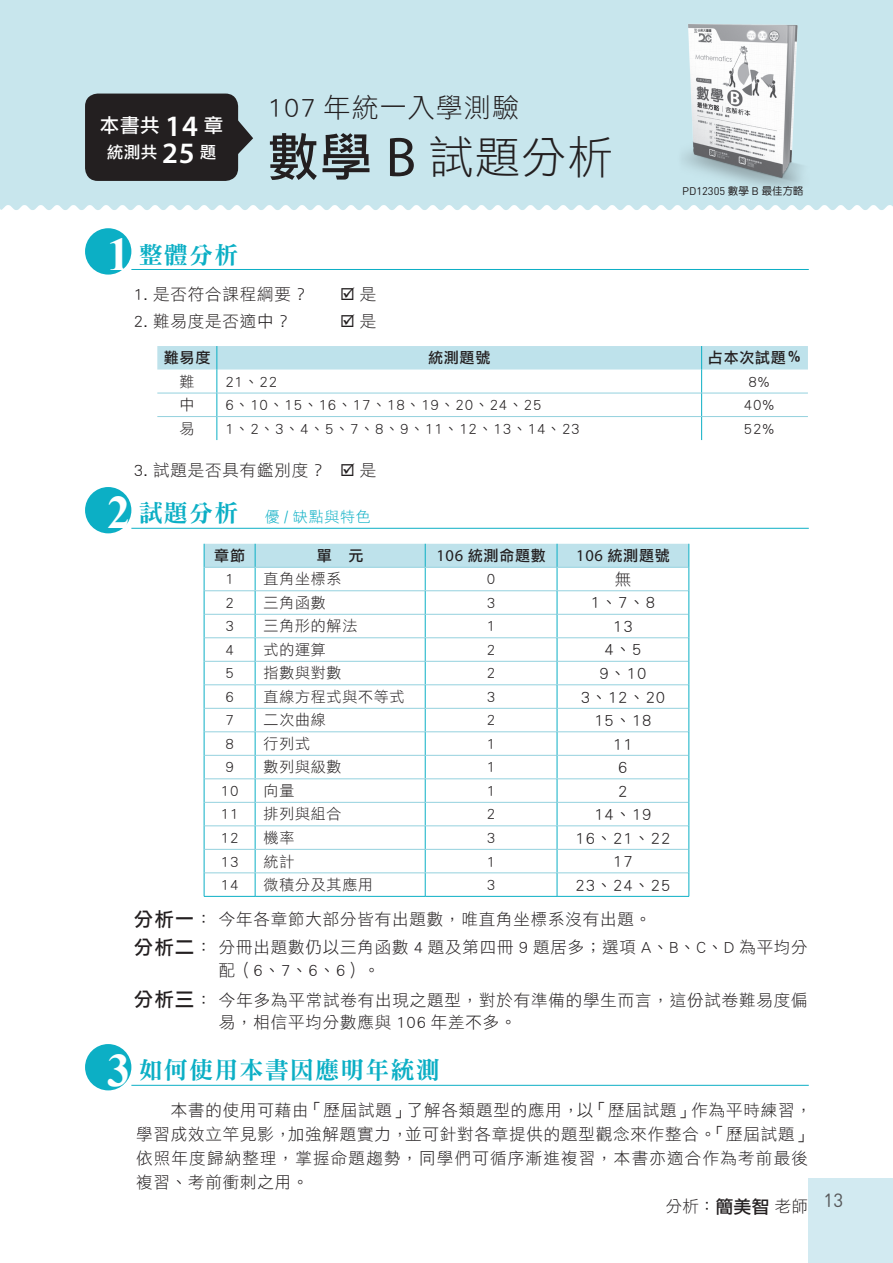
<style>
.page{position:relative;width:893px;height:1263px;background:#fff}
.page>*{position:absolute;margin:0;border:0;box-sizing:border-box;transform-origin:0 0}
.t1{font:45px "DF Li Hei Std W3";color:#231f20}
.t2{font:27px "DF Li Hei Std W3";letter-spacing:.04em;color:#231f20}
.t3{font:24px "DFN Ming XB HKP BF";letter-spacing:.05em;color:#0cafc5}
.t4{font:19.5px "DF Li Hei Md WIN BF";color:#fff}
.t5{font:18.9px "Din Round";color:#57585a}
.t6{font:16.5px/22.5px "DF Li Hei Std W3";letter-spacing:.05em;color:#231f20}
.t7{font:16.5px "DF Li Hei Std W3";letter-spacing:.075em;color:#231f20}
.t8{font:16.5px "DF Li Hei Md WIN BF";color:#fff}
.t9{font:15px "DF Li Hei Std W3";letter-spacing:.05em;color:#231f20}
.t10{font:15px "DF Li Hei Md WIN BF";letter-spacing:.05em;color:#231f20}
.t11{font:15px "DF Li Hei Std W3";letter-spacing:.05em;color:#0cafc5}
.t12{font:10.95px "Din Round";color:#231f20}
.s1{font-family:"Myriad Pro";font-weight:600;font-size:29.7px}
.s2{font-family:"DF Li Hei Md WIN BF";font-size:51px}
.s3{font-family:"Myriad Pro";font-size:56.1px}
.s4{font-family:"DF Yuan Md HKP BF";font-size:10.5px}
.s5{font-family:"Times New Roman";font-weight:700;font-size:46.5px;color:#fff}
.s6{font-family:"DFN Ming XB HKP BF";font-size:24px}
.s7{font-family:"Myriad Pro";font-size:16.5px}
.s8{font-family:"DF Li Hei Md WIN BF";font-size:19.5px}
.s9{font-family:"DF Li Hei Md WIN BF";font-size:18px}
</style>
<div class="page">
<div style="left:0;top:0;width:893px;height:210px;background:#c8e6ed"></div>
<div style="left:808px;top:1178px;width:85px;height:85px;background:#d2eaf1"></div>
<div style="left:85px;top:228px;width:46px;height:47px;background:#0cafc5;border-radius:50%"></div>
<hr style="left:131px;top:269px;width:678px;height:1px;background:#0cafc5">
<svg style="left:157px;top:346px;width:651px;height:94px"></svg>
<hr style="left:702px;top:416px;width:106px;height:1px;background:#94d1de">
<div style="left:85px;top:487px;width:46px;height:46px;background:#0cafc5;border-radius:50%"></div>
<hr style="left:131px;top:528px;width:678px;height:1px;background:#0cafc5">
<hr style="left:204px;top:896px;width:51px;height:1px;background:#0cafc5">
<hr style="left:255px;top:896px;width:170px;height:1px;background:#0cafc5">
<hr style="left:425px;top:896px;width:132px;height:1px;background:#0cafc5">
<svg style="left:204px;top:544px;width:486px;height:352px"></svg>
<hr style="left:557px;top:896px;width:132px;height:1px;background:#0cafc5">
<div style="left:85px;top:1044px;width:46px;height:46px;background:#0cafc5;border-radius:50%"></div>
<hr style="left:131px;top:1085px;width:678px;height:1px;background:#0cafc5">
<div style="left:85px;top:94px;width:153px;height:87px;background:#231f20;border-radius:13px"></div>
<svg style="left:238px;top:119px;width:15px;height:36px"></svg>
<img style="left:666px;top:10px;width:154px;height:188px">
<p class="t4" style="left:100px;top:115px;width:125px">本書共 <span class="s1">14</span> 章</p>
<p class="t8" style="left:107px;top:144px;width:111px">統測共 <span class="s1">25</span> 題</p>
<h2 class="t2" style="left:268px;top:92px;width:253px">107 年統一入學測驗</h2>
<h1 class="t1" style="left:268px;top:132px;width:347px"><span class="s2">數學</span> <span class="s3">B</span> 試題分析</h1>
<p class="t12" style="left:682px;top:183px;width:123px">PD12305 <span class="s4">數學</span> B <span class="s4">最佳方略</span></p>
<h3 class="t3" style="left:107px;top:242px;width:133px"><span class="s5">1</span> 整體分析</h3>
<p class="t6" style="left:134px;top:282px;width:176px">1. 是否符合課程綱要？</p>
<p class="t6" style="left:340px;top:282px;width:38px">☑ 是</p>
<p class="t6" style="left:134px;top:309px;width:158px">2. 難易度是否適中？</p>
<p class="t6" style="left:340px;top:309px;width:38px">☑ 是</p>
<p class="t10" style="left:164px;top:350px;width:48px">難易度</p>
<p class="t10" style="left:428px;top:350px;width:64px">統測題號</p>
<p class="t10" style="left:708px;top:350px;width:95px">占本次試題％</p>
<p class="t9" style="left:180px;top:373px;width:16px">難</p>
<p class="t9" style="left:225px;top:373px;width:53px">21、22</p>
<p class="t9" style="left:749px;top:373px;width:22px">8%</p>
<p class="t9" style="left:180px;top:397px;width:16px">中</p>
<p class="t9" style="left:225px;top:397px;width:318px">6、10、15、16、17、18、19、20、24、25</p>
<p class="t9" style="left:744px;top:397px;width:32px">40%</p>
<p class="t9" style="left:180px;top:420px;width:16px">易</p>
<p class="t9" style="left:225px;top:420px;width:356px">1、2、3、4、5、7、8、9、11、12、13、14、23</p>
<p class="t9" style="left:744px;top:420px;width:32px">52%</p>
<p class="t6" style="left:134px;top:458px;width:244px">3. 試題是否具有鑑別度？ ☑ 是</p>
<p class="t11" style="left:107px;top:509px;width:265px"><span class="s5">2</span> <span class="s6">試題分析　</span>優 / 缺點與特色</p>
<p class="t10" style="left:214px;top:548px;width:32px">章節</p>
<p class="t10" style="left:317px;top:548px;width:48px">單　元</p>
<p class="t10" style="left:436px;top:548px;width:111px"><span class="s7">106</span> 統測命題數</p>
<p class="t10" style="left:576px;top:548px;width:95px"><span class="s7">106</span> 統測題號</p>
<p class="t9" style="left:225px;top:571px;width:10px">1</p>
<p class="t9" style="left:264px;top:571px;width:80px">直角坐標系</p>
<p class="t9" style="left:487px;top:571px;width:10px">0</p>
<p class="t6" style="left:615px;top:567px;width:18px">無</p>
<p class="t9" style="left:225px;top:594px;width:10px">2</p>
<p class="t9" style="left:264px;top:594px;width:64px">三角函數</p>
<p class="t9" style="left:487px;top:594px;width:10px">3</p>
<p class="t6" style="left:591px;top:591px;width:66px">1、7、8</p>
<p class="t9" style="left:225px;top:618px;width:10px">3</p>
<p class="t9" style="left:264px;top:618px;width:95px">三角形的解法</p>
<p class="t9" style="left:487px;top:618px;width:10px">1</p>
<p class="t6" style="left:613px;top:614px;width:21px">13</p>
<p class="t9" style="left:225px;top:641px;width:10px">4</p>
<p class="t9" style="left:264px;top:641px;width:64px">式的運算</p>
<p class="t9" style="left:487px;top:641px;width:10px">2</p>
<p class="t6" style="left:605px;top:638px;width:38px">4、5</p>
<p class="t9" style="left:225px;top:665px;width:10px">5</p>
<p class="t9" style="left:264px;top:665px;width:80px">指數與對數</p>
<p class="t9" style="left:487px;top:665px;width:10px">2</p>
<p class="t6" style="left:599px;top:661px;width:48px">9、10</p>
<p class="t9" style="left:225px;top:688px;width:10px">6</p>
<p class="t9" style="left:264px;top:688px;width:142px">直線方程式與不等式</p>
<p class="t9" style="left:487px;top:688px;width:10px">3</p>
<p class="t6" style="left:581px;top:685px;width:86px">3、12、20</p>
<p class="t9" style="left:225px;top:712px;width:10px">7</p>
<p class="t9" style="left:264px;top:712px;width:64px">二次曲線</p>
<p class="t9" style="left:487px;top:712px;width:10px">2</p>
<p class="t6" style="left:594px;top:708px;width:59px">15、18</p>
<p class="t9" style="left:225px;top:735px;width:10px">8</p>
<p class="t9" style="left:264px;top:735px;width:48px">行列式</p>
<p class="t9" style="left:487px;top:735px;width:10px">1</p>
<p class="t6" style="left:613px;top:732px;width:21px">11</p>
<p class="t9" style="left:225px;top:759px;width:10px">9</p>
<p class="t9" style="left:264px;top:759px;width:80px">數列與級數</p>
<p class="t9" style="left:487px;top:759px;width:10px">1</p>
<p class="t6" style="left:618px;top:755px;width:11px">6</p>
<p class="t9" style="left:221px;top:782px;width:19px">10</p>
<p class="t9" style="left:264px;top:782px;width:32px">向量</p>
<p class="t9" style="left:487px;top:782px;width:10px">1</p>
<p class="t6" style="left:618px;top:779px;width:11px">2</p>
<p class="t9" style="left:221px;top:806px;width:19px">11</p>
<p class="t9" style="left:264px;top:806px;width:79px">排列與組合</p>
<p class="t9" style="left:487px;top:806px;width:10px">2</p>
<p class="t6" style="left:594px;top:802px;width:59px">14、19</p>
<p class="t9" style="left:221px;top:829px;width:19px">12</p>
<p class="t9" style="left:264px;top:829px;width:32px">機率</p>
<p class="t9" style="left:487px;top:829px;width:10px">3</p>
<p class="t6" style="left:576px;top:826px;width:96px">16、21、22</p>
<p class="t9" style="left:221px;top:853px;width:19px">13</p>
<p class="t9" style="left:264px;top:853px;width:32px">統計</p>
<p class="t9" style="left:487px;top:853px;width:10px">1</p>
<p class="t6" style="left:613px;top:850px;width:21px">17</p>
<p class="t9" style="left:221px;top:876px;width:19px">14</p>
<p class="t9" style="left:264px;top:876px;width:111px">微積分及其應用</p>
<p class="t9" style="left:487px;top:876px;width:10px">3</p>
<p class="t6" style="left:134px;top:867px;width:538px;line-height:34.5px;text-indent:442px">23、24、25<span class="s8">分析一</span>： 今年各章節大部分皆有出題數，唯直角坐標系沒有出題。</p>
<p class="t6" style="left:219px;top:936px;width:590px;text-indent:-85px"><span class="s8">分析二</span>： 分冊出題數仍以三角函數 4 題及第四冊 9 題居多；選項 A、B、C、D 為平均分配（6、7、6、6）。</p>
<p class="t6" style="left:219px;top:988px;width:590px;text-indent:-85px"><span class="s8">分析三</span>： 今年多為平常試卷有出現之題型，對於有準備的學生而言，這份試卷難易度偏易，相信平均分數應與 106 年差不多。</p>
<h3 class="t3" style="left:107px;top:1058px;width:334px"><span class="s5">3</span> 如何使用本書因應明年統測</h3>
<p class="t6" style="left:171px;top:1098px;width:643px">本書的使用可藉由「歷屆試題」了解各類題型的應用，以「歷屆試題」作為平時練習，</p>
<p class="t6" style="left:136px;top:1122px;width:677px">學習成效立竿見影，加強解題實力，並可針對各章提供的題型觀念來作整合。「歷屆試題」</p>
<p class="t7" style="left:136px;top:1149px;width:673px">依照年度歸納整理，掌握命題趨勢，同學們可循序漸進複習，本書亦適合作為考前最後</p>
<p class="t6" style="left:136px;top:1170px;width:174px">複習、考前衝刺之用。</p>
<p class="t6" style="left:666px;top:1195px;width:143px">分析：<span class="s9">簡美智</span>老師</p>
<p class="t5" style="left:824px;top:1185px;width:21px">13</p>
</div>
